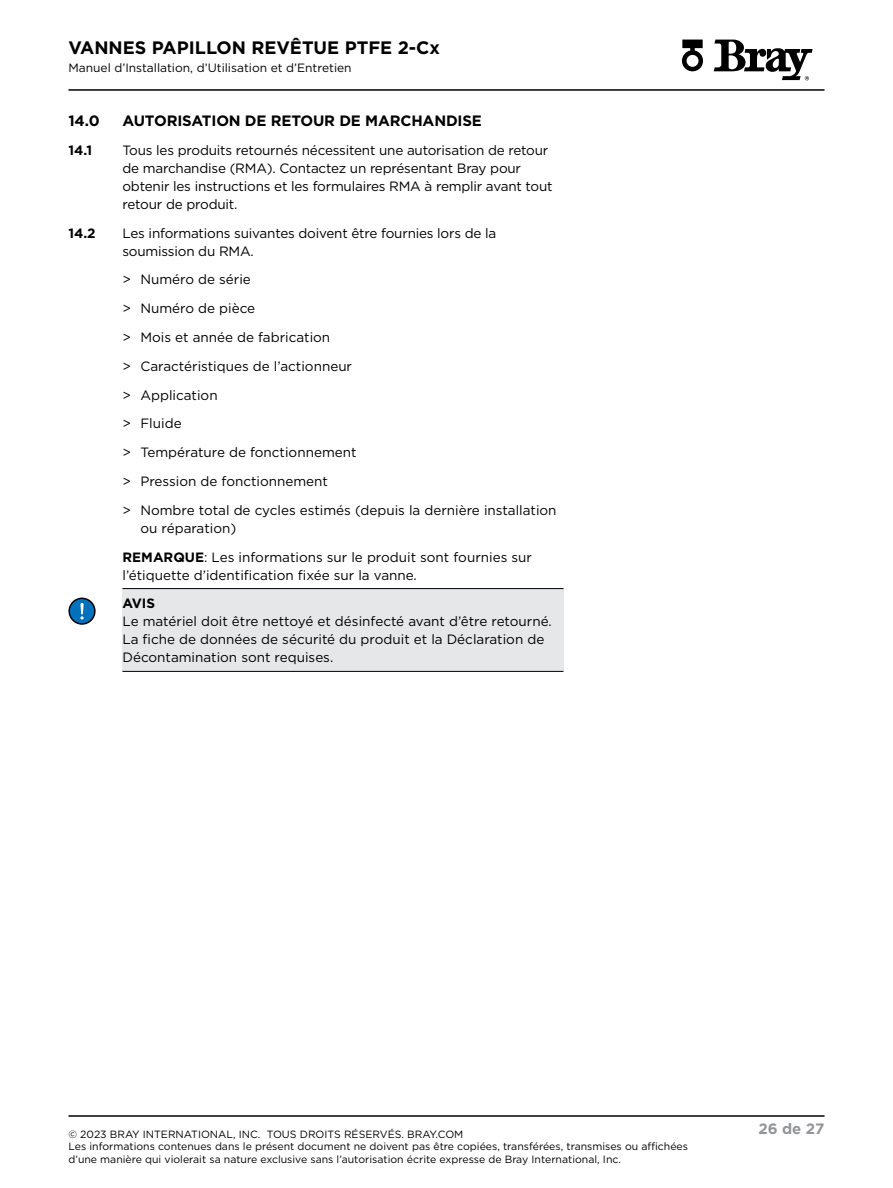
<style>
.page{position:relative;width:893px;height:1188px;background:#fff}
.page>*{position:absolute;margin:0;border:0;box-sizing:border-box;transform-origin:0 0}
.t1{font:700 18px "Gotham";color:#000}
.t2{font:700 15px "Gotham";letter-spacing:-.01em;color:#000}
.t3{font:700 15px "Gotham";color:#939598}
.t4{font:13.5px/28.8px "Gotham";color:#000}
.t5{font:700 13.5px "Gotham";color:#000}
.t6{font:12px "Gotham";color:#000}
.t7{font:10.5px/12.6px "Gotham";color:#000}
.s1{font-weight:700}
</style>
<div class="page">
<hr style="left:68px;top:89px;width:756px;height:2px;background:#000">
<svg style="left:714px;top:40px;width:99px;height:40px"></svg>
<svg style="left:682px;top:40px;width:21px;height:31px"></svg>
<hr style="left:68px;top:1115px;width:756px;height:2px;background:#000">
<div style="left:122px;top:589px;width:441px;height:82px;background:#e6e7e8"></div>
<hr style="left:122px;top:588px;width:441px;height:1px;background:#000">
<hr style="left:122px;top:671px;width:441px;height:1px;background:#000">
<div style="left:69px;top:598px;width:26px;height:26px;background:#0072bc;border-radius:50%"></div>
<div style="left:68px;top:598px;width:28px;height:27px;border:2px solid #000;border-radius:50%"></div>
<svg style="left:80px;top:603px;width:4px;height:17px"></svg>
<h1 class="t1" style="left:68px;top:36px;width:373px">VANNES PAPILLON REVÊTUE PTFE 2-Cx</h1>
<p class="t6" style="left:68px;top:60px;width:285px">Manuel d’Installation, d’Utilisation et d’Entretien</p>
<p class="t2" style="left:68px;top:111px;width:33px">14.0</p>
<p class="t2" style="left:122px;top:111px;width:361px">AUTORISATION DE RETOUR DE MARCHANDISE</p>
<p class="t5" style="left:68px;top:141px;width:25px">14.1</p>
<p class="t4" style="left:122px;top:141px;width:432px;line-height:18px">Tous les produits retournés nécessitent une autorisation de retour de marchandise (RMA). Contactez un représentant Bray pour obtenir les instructions et les formulaires RMA à remplir avant tout retour de produit.</p>
<p class="t5" style="left:68px;top:224px;width:29px">14.2</p>
<p class="t4" style="left:122px;top:224px;width:375px;line-height:18px">Les informations suivantes doivent être fournies lors de la soumission du RMA.</p>
<p class="t4" style="left:122px;top:265px;width:436px">&gt; Numéro de série<br>&gt; Numéro de pièce<br>&gt; Mois et année de fabrication<br>&gt; Caractéristiques de l’actionneur<br>&gt; Application<br>&gt; Fluide<br>&gt; Température de fonctionnement<br>&gt; Pression de fonctionnement<br>&gt; Nombre total de cycles estimés (depuis la dernière installation</p>
<p class="t4" style="left:122px;top:513px;width:411px;text-indent:18px">ou réparation)<br><span class="s1">REMARQUE</span>: Les informations sur le produit sont fournies sur</p>
<p class="t4" style="left:122px;top:560px;width:296px">l’étiquette d’identification fixée sur la vanne.</p>
<p class="t5" style="left:122px;top:595px;width:34px">AVIS</p>
<p class="t4" style="left:122px;top:612px;width:431px;line-height:18px">Le matériel doit être nettoyé et désinfecté avant d’être retourné.<br>La fiche de données de sécurité du produit et la Déclaration de<br>Décontamination sont requises.</p>
<p class="t7" style="left:68px;top:1127px;width:621px">© 2023 BRAY INTERNATIONAL, INC. TOUS DROITS RÉSERVÉS. BRAY.COM<br>Les informations contenues dans le présent document ne doivent pas être copiées, transférées, transmises ou affichées d’une manière qui violerait sa nature exclusive sans l’autorisation écrite expresse de Bray International, Inc.</p>
<p class="t3" style="left:758px;top:1119px;width:68px">26 de 27</p>
</div>
